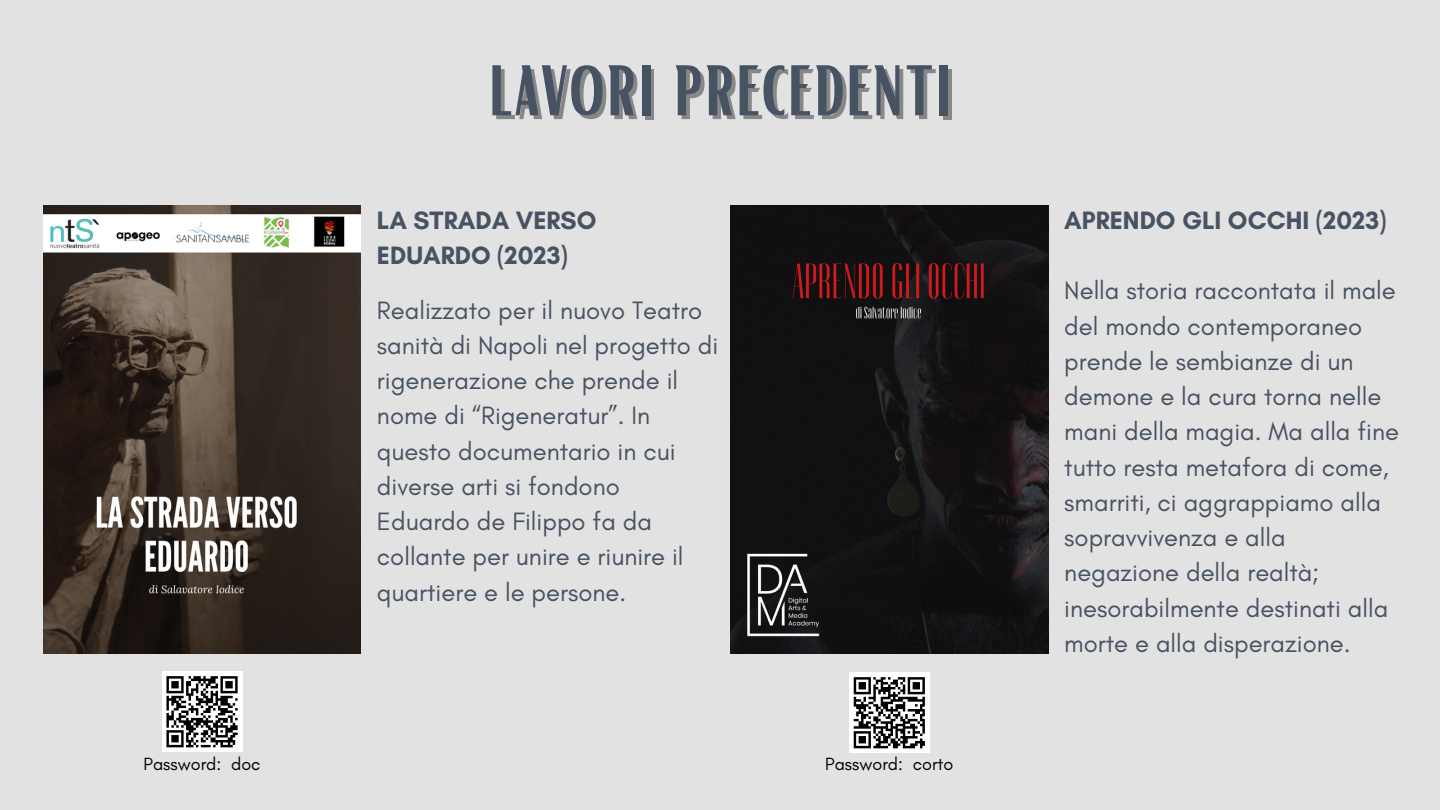
<style>
.page{position:relative;width:1440px;height:810px;background:#e2e2e2}
.page>*{position:absolute;margin:0;border:0;box-sizing:border-box;transform-origin:0 0}
.t1{font:86.4px "Bright";color:#475262}
.t2{font:25.6px/35.2px "Glacial Indifference";color:#475262}
.t3{font:700 25.6px/35.2px "Glacial Indifference";color:#475262}
.t4{font:18px "Glacial Indifference";color:#000}
</style>
<div class="page">
<img style="left:44px;top:205px;width:317px;height:449px">
<img style="left:731px;top:205px;width:317px;height:449px">
<div style="left:162px;top:671px;width:81px;height:81px;background:#fff"></div>
<svg style="left:166px;top:676px;width:72px;height:72px"></svg>
<div style="left:849px;top:672px;width:81px;height:81px;background:#fff"></div>
<svg style="left:853px;top:677px;width:72px;height:72px"></svg>
<p class="t4" style="left:143px;top:753px;width:119px">Password: doc</p>
<p class="t1" style="left:488px;top:29px;width:466px">LAVORI PRECEDENTI</p>
<p class="t3" style="left:377px;top:202px;width:221px">LA STRADA VERSO<br>EDUARDO (2023)</p>
<p class="t3" style="left:1064px;top:202px;width:324px">APRENDO GLI OCCHI (2023)</p>
<p class="t2" style="left:1064px;top:273px;width:336px">Nella storia raccontata il male del mondo contemporaneo prende le sembianze di un demone e la cura torna nelle mani della magia. Ma alla fine tutto resta metafora di come, smarriti, ci aggrappiamo alla sopravvivenza e alla negazione della realtà; inesorabilmente destinati alla morte e alla disperazione.</p>
<p class="t2" style="left:377px;top:292px;width:343px">Realizzato per il nuovo Teatro sanità di Napoli nel progetto di rigenerazione che prende il nome di “Rigeneratur”. In questo documentario in cui diverse arti si fondono<br>Eduardo de Filippo fa da collante per unire e riunire il quartiere e le persone.</p>
<p class="t4" style="left:825px;top:753px;width:130px">Password: corto</p>
</div>
